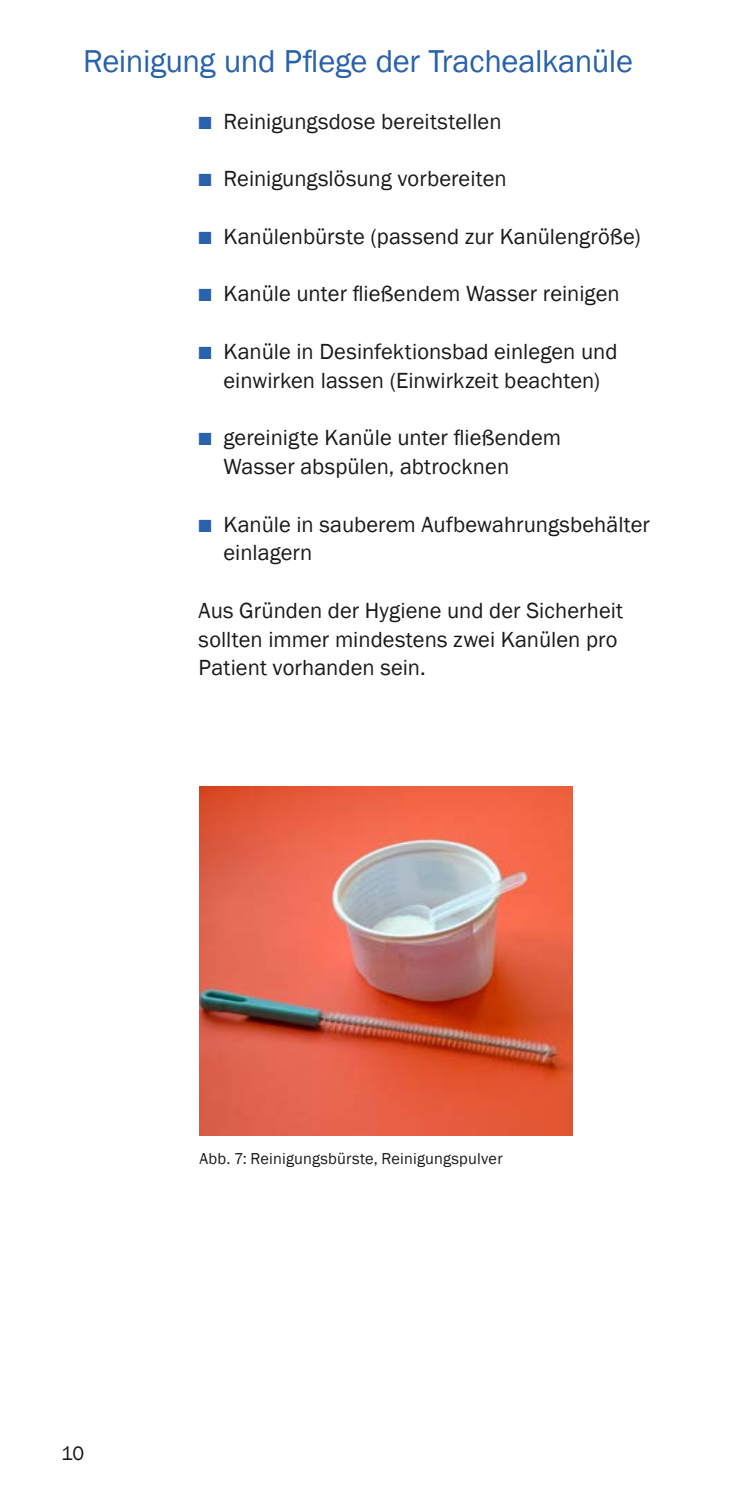
<style>
.page{position:relative;width:745px;height:1489px;background:#fff}
.page>*{position:absolute;margin:0;border:0;box-sizing:border-box;transform-origin:0 0}
.t1{font:32.5px "Franklin Gothic";letter-spacing:-.01em;color:#2861ac}
.t2{font:22.5px/28.8px "Franklin Gothic";color:#1a1a18}
.t3{font:20px "Franklin Gothic";color:#1a1a18}
.t4{font:16.25px "Franklin Gothic";letter-spacing:.015em;color:#1a1a18}
.s1{color:#2861ac}
</style>
<div class="page">
<img style="left:199px;top:786px;width:373px;height:349px">
<h1 class="t1" style="left:83px;top:41px;width:551px">Reinigung und Pflege der Trachealkanüle</h1>
<p class="t2" style="left:198px;top:107px;width:304px"><span class="s1">■</span> Reinigungsdose bereitstellen</p>
<p class="t2" style="left:198px;top:165px;width:309px"><span class="s1">■</span> Reinigungslösung vorbereiten</p>
<p class="t2" style="left:198px;top:222px;width:443px"><span class="s1">■</span> Kanülenbürste (passend zur Kanülengröße)</p>
<p class="t2" style="left:198px;top:280px;width:422px"><span class="s1">■</span> Kanüle unter fließendem Wasser reinigen</p>
<p class="t2" style="left:198px;top:337px;width:420px;text-align:center"><span class="s1">■</span> Kanüle in Desinfektionsbad einlegen und einwirken lassen (Einwirkzeit beachten)</p>
<p class="t2" style="left:223px;top:424px;width:339px;text-indent:-25px"><span class="s1">■</span> gereinigte Kanüle unter fließendem<br>Wasser abspülen, abtrocknen</p>
<p class="t2" style="left:223px;top:510px;width:428px;text-indent:-25px"><span class="s1">■</span> Kanüle in sauberem Aufbewahrungsbehälter einlagern</p>
<p class="t2" style="left:198px;top:596px;width:426px">Aus Gründen der Hygiene und der Sicherheit sollten immer mindestens zwei Kanülen pro<br>Patient vorhanden sein.</p>
<p class="t3" style="left:61px;top:1441px;width:24px">10</p>
<p class="t4" style="left:199px;top:1148px;width:304px">Abb. 7: Reinigungsbürste, Reinigungspulver</p>
</div>
